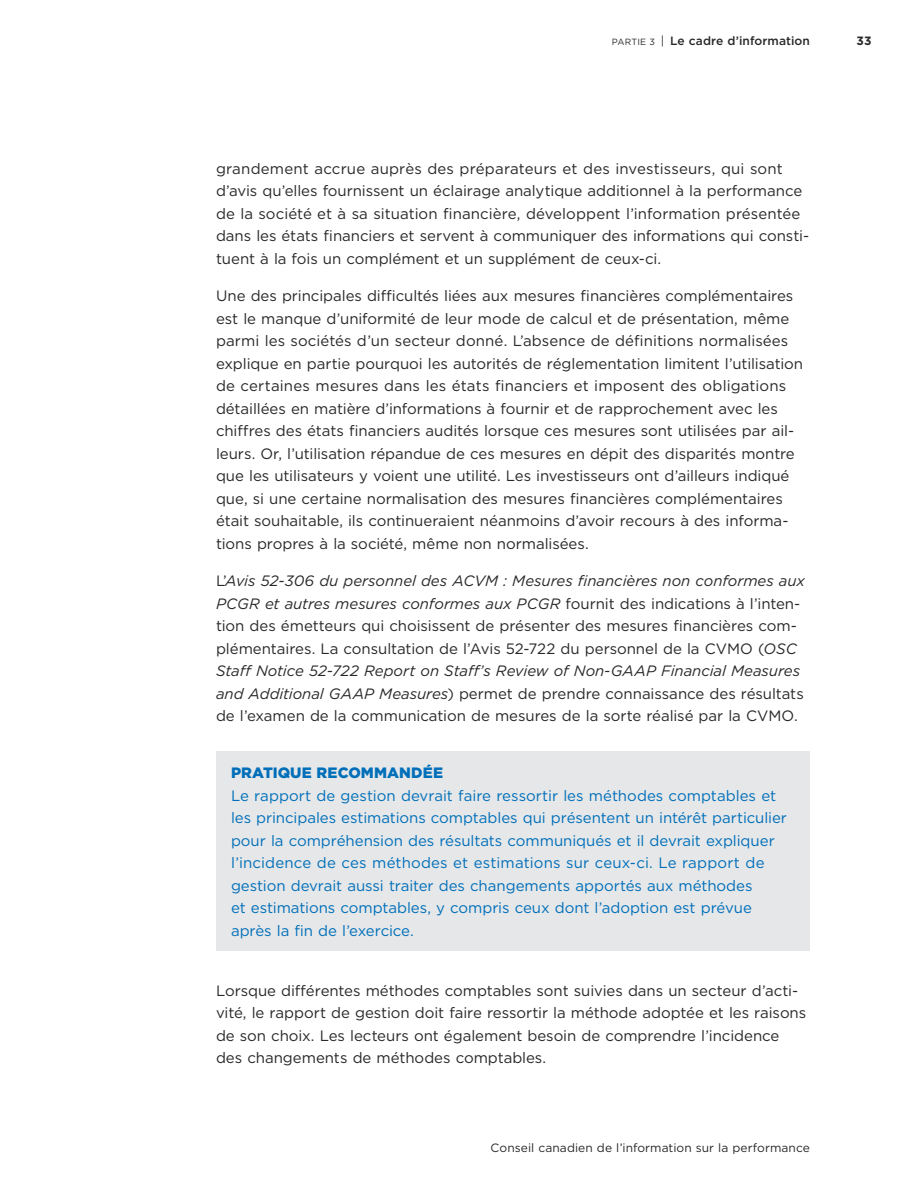
<style>
.page{position:relative;width:918px;height:1188px;background:#fff}
.page>*{position:absolute;margin:0;border:0;box-sizing:border-box;transform-origin:0 0}
.t1{font:15px/22.5px "Gotham";letter-spacing:-.005em;color:#292829}
.t2{font:15px/22.5px "Gotham";color:#006fba}
.t3{font:900 15px "Gotham";letter-spacing:.005em;color:#006fba}
.t4{font:12px "Gotham";letter-spacing:.005em;color:#292829}
.t5{font:500 12px "Gotham";letter-spacing:.005em;color:#292829}
.t6{font:700 12px "Gotham";color:#292829}
.s1{font-weight:400;font-size:9px}
.s2{font-weight:400}
.s3{font-style:italic}
</style>
<div class="page">
<div style="left:216px;top:752px;width:594px;height:199px;background:#e6e7e8"></div>
<p class="t5" style="left:612px;top:33px;width:200px"><span class="s1">PARTIE 3</span> <span class="s2">|</span> Le cadre d’information</p>
<p class="t6" style="left:857px;top:33px;width:16px">33</p>
<p class="t1" style="left:216px;top:157px;width:595px">grandement accrue auprès des préparateurs et des investisseurs, qui sont d’avis qu’elles fournissent un éclairage analytique additionnel à la performance de la société et à sa situation financière, développent l’information présentée dans les états financiers et servent à communiquer des informations qui consti&shy;tuent à la fois un complément et un supplément de ceux-ci.</p>
<p class="t1" style="left:216px;top:285px;width:589px">Une des principales difficultés liées aux mesures financières complémentaires est le manque d’uniformité de leur mode de calcul et de présentation, même parmi les sociétés d’un secteur donné. L’absence de définitions normalisées explique en partie pourquoi les autorités de réglementation limitent l’utilisation de certaines mesures dans les états financiers et imposent des obligations détaillées en matière d’informations à fournir et de rapprochement avec les chiffres des états financiers audités lorsque ces mesures sont utilisées par ail&shy;leurs. Or, l’utilisation répandue de ces mesures en dépit des disparités montre que les utilisateurs y voient une utilité. Les investisseurs ont d’ailleurs indiqué que, si une certaine normalisation des mesures financières complémentaires était souhaitable, ils continueraient néanmoins d’avoir recours à des informa&shy;tions propres à la société, même non normalisées.</p>
<p class="t1" style="left:216px;top:570px;width:590px">L’<span class="s3">Avis 52-306 du personnel des ACVM : Mesures financières non conformes aux PCGR et autres mesures conformes aux PCGR</span> fournit des indications à l’inten&shy;tion des émetteurs qui choisissent de présenter des mesures financières com&shy;plémentaires. La consultation de l’Avis 52-722 du personnel de la CVMO (<span class="s3">OSC Staff Notice 52-722 Report on Staff’s Review of Non-GAAP Financial Measures and Additional GAAP Measures</span>) permet de prendre connaissance des résultats de l’examen de la communication de mesures de la sorte réalisé par la CVMO.</p>
<p class="t3" style="left:231px;top:763px;width:214px">PRATIQUE RECOMMANDÉE</p>
<p class="t2" style="left:231px;top:784px;width:558px">Le rapport de gestion devrait faire ressortir les méthodes comptables et les principales estimations comptables qui présentent un intérêt particulier pour la compréhension des résultats communiqués et il devrait expliquer l’incidence de ces méthodes et estimations sur ceux-ci. Le rapport de gestion devrait aussi traiter des changements apportés aux méthodes<br>et estimations comptables, y compris ceux dont l’adoption est prévue après la fin de l’exercice.</p>
<p class="t1" style="left:216px;top:979px;width:592px">Lorsque différentes méthodes comptables sont suivies dans un secteur d’acti&shy;vité, le rapport de gestion doit faire ressortir la méthode adoptée et les raisons de son choix. Les lecteurs ont également besoin de comprendre l’incidence des changements de méthodes comptables.</p>
<p class="t4" style="left:491px;top:1140px;width:321px">Conseil canadien de l’information sur la performance</p>
</div>
